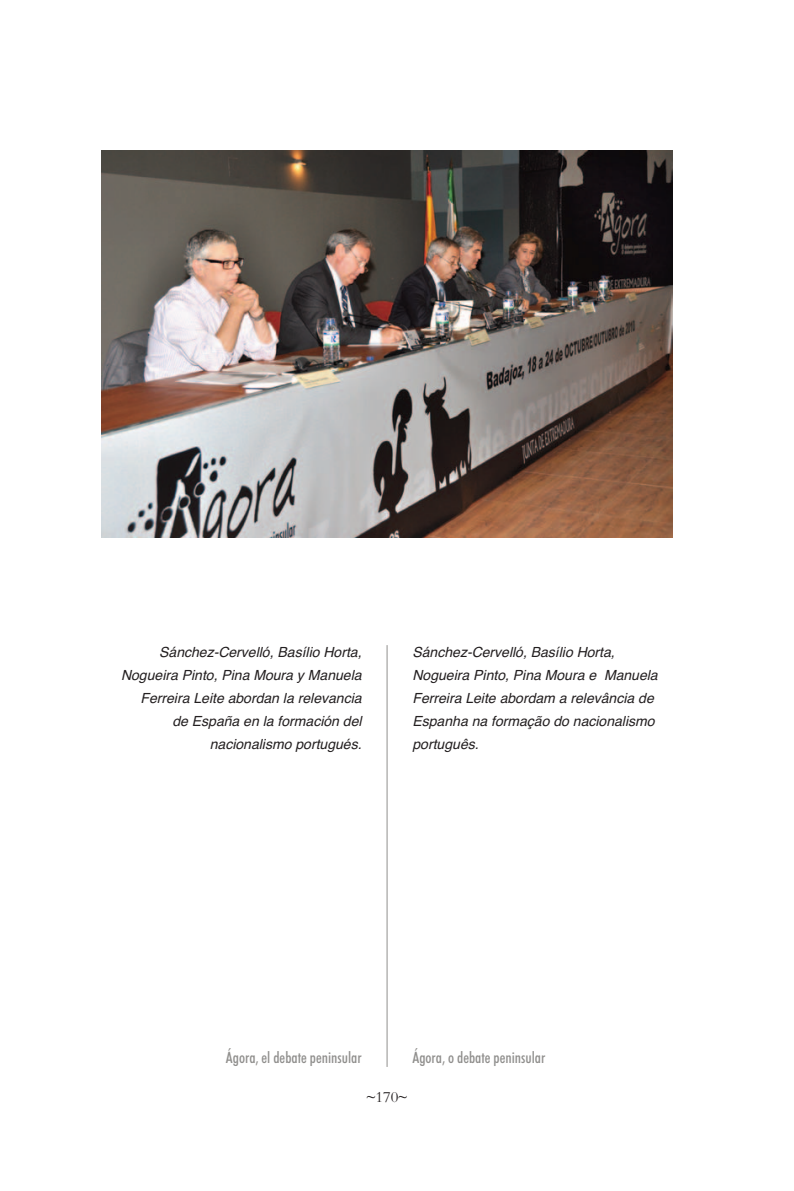
<style>
.page{position:relative;width:794px;height:1191px;background:#fff}
.page>*{position:absolute;margin:0;border:0;box-sizing:border-box;transform-origin:0 0}
.t1{font:500 condensed 15.75px "Futura BT";color:#908f8d}
.t2{font:15.75px "Bembo";color:#231f20}
.t3{font:italic 14px/23.1px "Helvetica";color:#231f20}
</style>
<div class="page">
<hr style="left:387px;top:645px;width:1px;height:422px;background:#908f8d">
<img style="left:102px;top:151px;width:570px;height:386px">
<p class="t3" style="left:121px;top:641px;width:242px;text-align:right">Sánchez-Cervelló, Basílio Horta,<br>Nogueira Pinto, Pina Moura y Manuela<br>Ferreira Leite abordan la relevancia<br>de España en la formación del nacionalismo portugués.</p>
<p class="t3" style="left:412px;top:641px;width:247px">Sánchez-Cervelló, Basílio Horta,<br>Nogueira Pinto, Pina Moura e Manuela<br>Ferreira Leite abordam a relevância de<br>Espanha na formação do nacionalismo português.</p>
<p class="t1" style="left:226px;top:1051px;width:137px">Ágora, el debate peninsular</p>
<p class="t1" style="left:412px;top:1051px;width:134px">Ágora, o debate peninsular</p>
<p class="t2" style="left:367px;top:1091px;width:42px">~170~</p>
</div>
